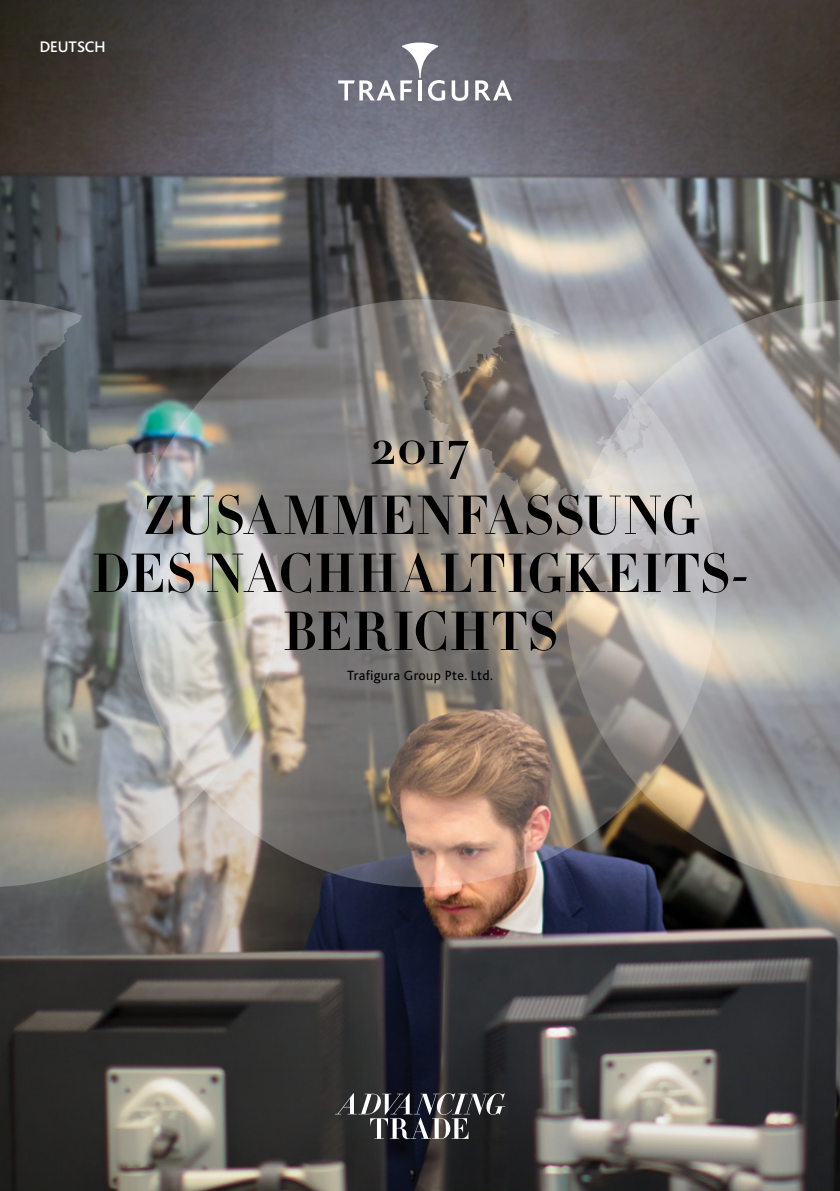
<style>
.page{position:relative;width:840px;height:1191px;background:#fff}
.page>*{position:absolute;margin:0;border:0;box-sizing:border-box;transform-origin:0 0}
.Cover_title{font:700 54px/58px "HTF Didot B16";letter-spacing:.015em;color:#000;text-align:center}
.Cover_language{font:500 16px "Bliss";color:#fff}
.Cover_subtitle{font:14px "Bliss";letter-spacing:.025em;color:#000}
</style>
<div class="page">
<img style="left:0;top:0;width:839px;height:1191px">
<svg style="left:0;top:299px;width:128px;height:588px;background:#7e817f"></svg>
<svg style="left:716px;top:299px;width:123px;height:588px;background:#a2a1a0"></svg>
<img style="left:128px;top:299px;width:588px;height:588px">
<svg style="left:334px;top:1093px;width:171px;height:46px;background:#4e4e51"></svg>
<svg style="left:451px;top:80px;width:17px;height:21px"></svg>
<svg style="left:475px;top:80px;width:36px;height:20px"></svg>
<svg style="left:338px;top:43px;width:107px;height:58px"></svg>
<p class="Cover_language" style="left:40px;top:38px;width:67px">DEUTSCH</p>
<p class="Cover_title" style="left:370px;top:414px;width:100px">2017</p>
<p class="Cover_title" style="left:92px;top:484px;width:657px">ZUSAMMENFASSUNG<br>DES NACHHALTIGKEITS-<br>BERICHTS</p>
<p class="Cover_subtitle" style="left:347px;top:668px;width:147px">Trafigura Group Pte. Ltd.</p>
</div>
